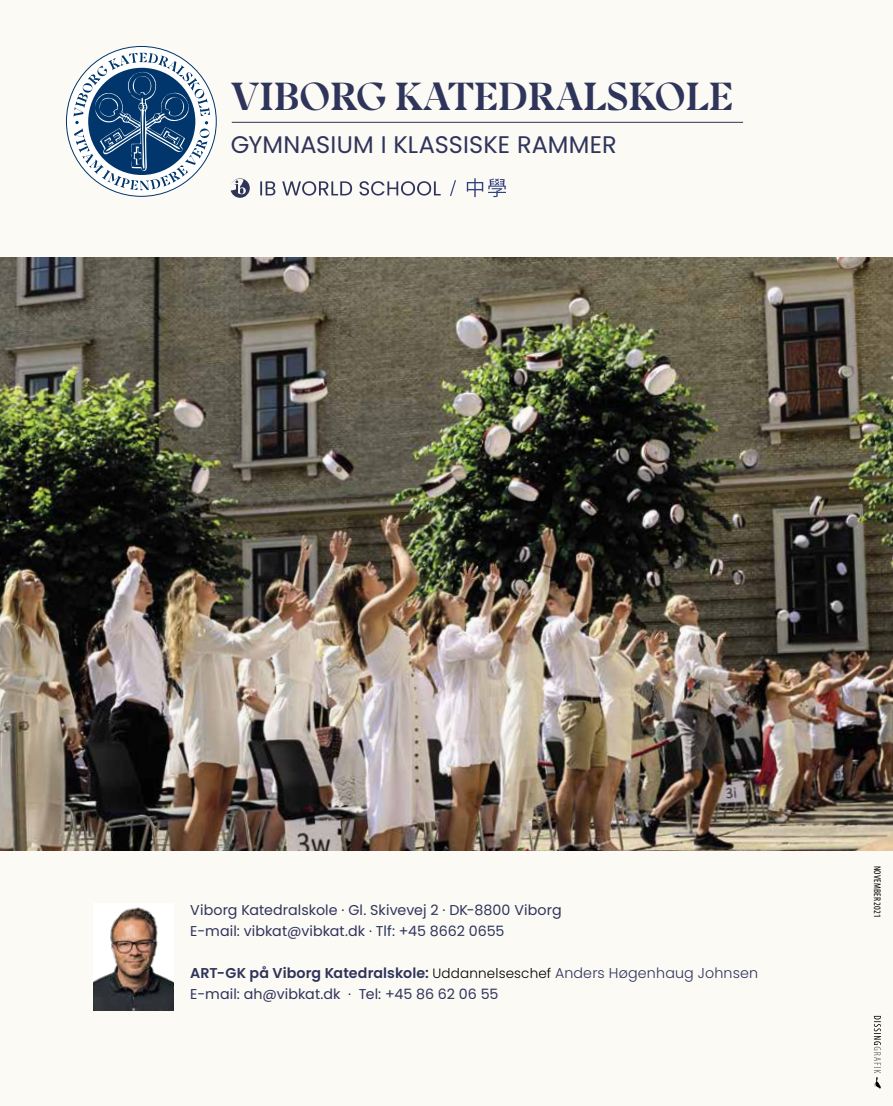
<style>
.page{position:relative;width:893px;height:1106px;background:#fcfaf5}
.page>*{position:absolute;margin:0;border:0;box-sizing:border-box;transform-origin:0 0}
.t1{font:700 39px "Noctis";color:#2f345b}
.t2{font:24px "Poppins";letter-spacing:.01em;color:#2f345b}
.t3{font:14.25px/21px "Poppins";letter-spacing:.005em;color:#2f345b}
.t4{font:condensed 9.75px "Myriad Pro";letter-spacing:.02em;color:#000}
.s1{font-weight:600}
.s2{font-weight:300;font-size:13.5px;color:#000}
.s3{font-weight:300}
</style>
<div class="page">
<div style="left:67px;top:47px;width:149px;height:149px;background:#fff;border-radius:50%"></div>
<svg style="left:73px;top:53px;width:137px;height:137px"></svg>
<svg style="left:450px;top:178px;width:56px;height:19px"></svg>
<svg style="left:260px;top:181px;width:181px;height:15px"></svg>
<hr style="left:232px;top:122px;width:511px;height:1px;background:#2f345b">
<svg style="left:874px;top:1015px;width:7px;height:74px"></svg>
<img style="left:94px;top:907px;width:80px;height:103px">
<svg style="left:231px;top:178px;width:19px;height:20px"></svg>
<img style="left:0;top:257px;width:893px;height:593px">
<h1 class="t1" style="left:231px;top:72px;width:504px">VIBORG KATEDRALSKOLE</h1>
<h2 class="t2" style="left:231px;top:131px;width:387px">GYMNASIUM I KLASSISKE RAMMER</h2>
<p class="t3" style="left:190px;top:900px;width:373px">Viborg Katedralskole · Gl. Skivevej 2 · DK-8800 Viborg<br>E-mail: vibkat@vibkat.dk · Tlf: +45 8662 0655</p>
<p class="t3" style="left:190px;top:963px;width:569px"><span class="s1">ART-GK på Viborg Katedralskole:</span> <span class="s2">Uddannelseschef</span> <span class="s3">Anders Høgenhaug Johnsen<br></span>E-mail: ah@vibkat.dk · Tel: +45 86 62 06 55</p>
<p class="t4" style="left:883px;top:865px;width:53px;rotate:90deg">NOVEMBER 2021</p>
</div>
